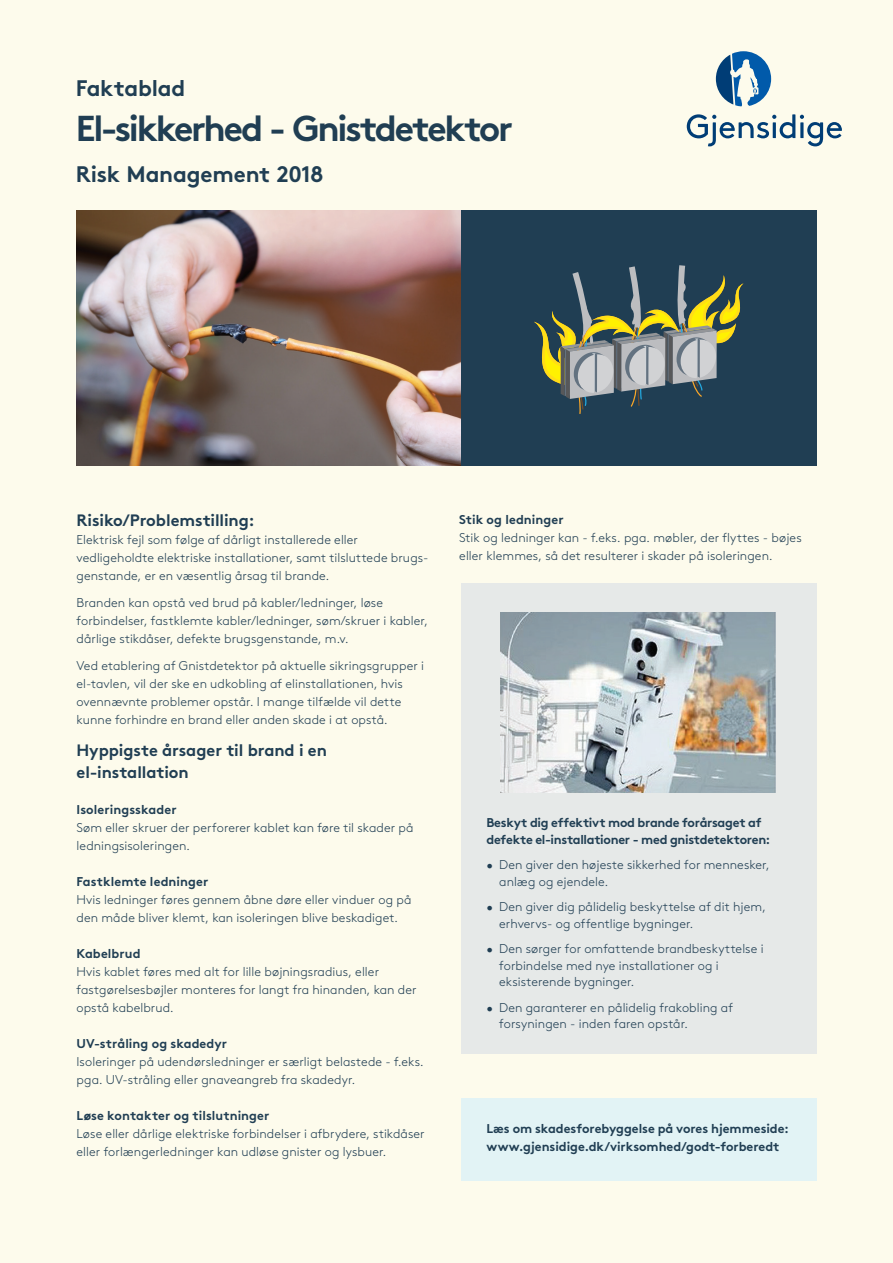
<style>
.page{position:relative;width:893px;height:1263px;background:#fdfbec}
.page>*{position:absolute;margin:0;border:0;box-sizing:border-box;transform-origin:0 0}
.t1{font:700 36px "Gjen Brown OT";letter-spacing:-.06em;color:#203e53}
.t2{font:700 22.5px "Gjen Brown OT";letter-spacing:-.005em;color:#203e53}
.t3{font:16.5px/22.5px "Gjen Brown OT Bold Alt";letter-spacing:-.005em;color:#203e53}
.t4{font:300 12.75px/18px "Gjen Brown OT";letter-spacing:.01em;color:#203e53}
.t5{font:12.75px/18px "Gjen Brown OT Bold Alt";color:#203e53}
.t6{font:12.75px/16.5px "Gjen Brown OT Bold Alt";letter-spacing:-.02em;color:#203e53}
</style>
<div class="page">
<div style="left:434px;top:210px;width:382px;height:256px;background:#203e53"></div>
<img style="left:77px;top:210px;width:384px;height:256px">
<div style="left:461px;top:1098px;width:355px;height:82px;background:#e2f3f5"></div>
<div style="left:461px;top:583px;width:355px;height:470px;background:#e6e9e8"></div>
<img style="left:501px;top:612px;width:275px;height:180px">
<svg style="left:534px;top:265px;width:210px;height:149px"></svg>
<svg style="left:687px;top:114px;width:155px;height:32px"></svg>
<svg style="left:716px;top:51px;width:55px;height:55px"></svg>
<h2 class="t2" style="left:76px;top:70px;width:111px">Faktablad</h2>
<h1 class="t1" style="left:76px;top:100px;width:439px">El-sikkerhed - Gnistdetektor</h1>
<h2 class="t2" style="left:76px;top:156px;width:249px">Risk Management 2018</h2>
<p class="t3" style="left:77px;top:507px;width:179px">Risiko/Problemstilling:</p>
<p class="t4" style="left:77px;top:530px;width:353px">Elektrisk fejl som følge af dårligt installerede eller vedligeholdte elektriske installationer, samt tilsluttede brugs&shy;genstande, er en væsentlig årsag til brande.</p>
<p class="t4" style="left:77px;top:593px;width:353px">Branden kan opstå ved brud på kabler/ledninger, løse forbindelser, fastklemte kabler/ledninger, søm/skruer i kabler, dårlige stikdåser, defekte brugsgenstande, m.v.</p>
<p class="t4" style="left:77px;top:656px;width:349px">Ved etablering af Gnistdetektor på aktuelle sikringsgrupper i el-tavlen, vil der ske en udkobling af elinstallationen, hvis ovennævnte problemer opstår. I mange tilfælde vil dette kunne forhindre en brand eller anden skade i at opstå.</p>
<p class="t3" style="left:77px;top:737px;width:252px">Hyppigste årsager til brand i en el-installation</p>
<p class="t5" style="left:77px;top:799px;width:102px">Isoleringsskader</p>
<p class="t4" style="left:77px;top:818px;width:339px">Søm eller skruer der perforerer kablet kan føre til skader på ledningsisoleringen.</p>
<p class="t5" style="left:77px;top:871px;width:133px">Fastklemte ledninger</p>
<p class="t4" style="left:77px;top:890px;width:336px">Hvis ledninger føres gennem åbne døre eller vinduer og på den måde bliver klemt, kan isoleringen blive beskadiget.</p>
<p class="t5" style="left:77px;top:943px;width:65px">Kabelbrud</p>
<p class="t4" style="left:77px;top:962px;width:342px">Hvis kablet føres med alt for lille bøjningsradius, eller fastgørelsesbøjler monteres for langt fra hinanden, kan der opstå kabelbrud.</p>
<p class="t5" style="left:77px;top:1033px;width:152px">UV-stråling og skadedyr</p>
<p class="t4" style="left:77px;top:1052px;width:349px">Isoleringer på udendørsledninger er særligt belastede - f.eks. pga. UV-stråling eller gnaveangreb fra skadedyr.</p>
<p class="t5" style="left:77px;top:1105px;width:194px">Løse kontakter og tilslutninger</p>
<p class="t4" style="left:77px;top:1124px;width:350px">Løse eller dårlige elektriske forbindelser i afbrydere, stikdåser eller forlængerledninger kan udløse gnister og lysbuer.</p>
<p class="t5" style="left:459px;top:509px;width:106px">Stik og ledninger</p>
<p class="t4" style="left:459px;top:527px;width:344px">Stik og ledninger kan - f.eks. pga. møbler, der flyttes - bøjes eller klemmes, så det resulterer i skader på isoleringen.</p>
<p class="t6" style="left:486px;top:813px;width:285px">Beskyt dig effektivt mod brande forårsaget af defekte el-installationer - med gnistdetektoren:</p>
<p class="t4" style="left:499px;top:856px;width:272px;line-height:16.5px;text-indent:-13px">• Den giver den højeste sikkerhed for mennesker, anlæg og ejendele.</p>
<p class="t4" style="left:499px;top:898px;width:268px;line-height:16.5px;text-indent:-13px">• Den giver dig pålidelig beskyttelse af dit hjem, erhvervs- og offentlige bygninger.</p>
<p class="t4" style="left:499px;top:940px;width:266px;line-height:16.5px;text-indent:-13px">• Den sørger for omfattende brandbeskyttelse i forbindelse med nye installationer og i eksisterende bygninger.</p>
<p class="t4" style="left:499px;top:998px;width:235px;line-height:16.5px;text-indent:-13px">• Den garanterer en pålidelig frakobling af forsyningen - inden faren opstår.</p>
<p class="t5" style="left:486px;top:1118px;width:304px">Læs om skadesforebyggelse på vores hjemmeside: www.gjensidige.dk/virksomhed/godt-forberedt</p>
</div>
